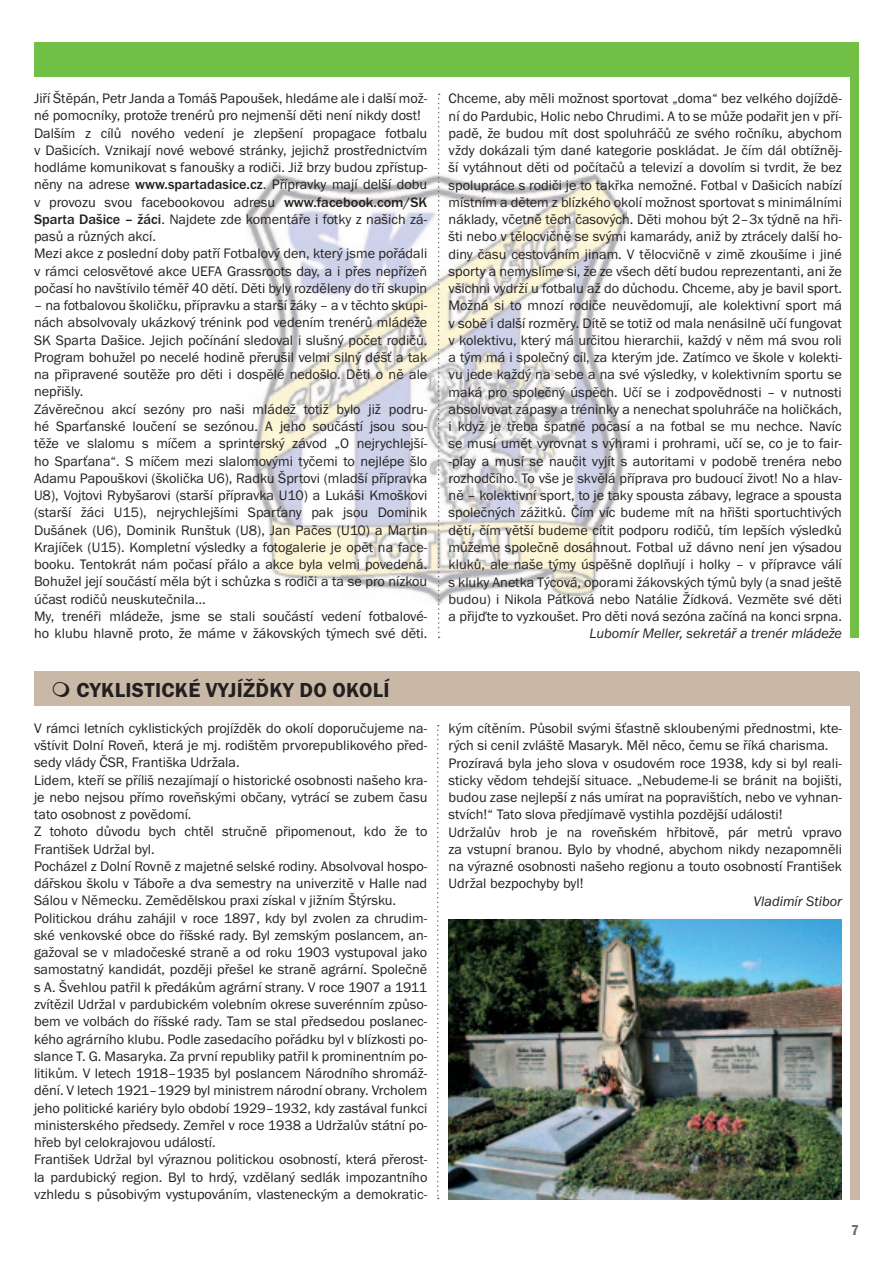
<style>
.page{position:relative;width:893px;height:1263px;background:#fff}
.page>*{position:absolute;margin:0;border:0;box-sizing:border-box;transform-origin:0 0}
.t1{font:21px "Franklin Got Itc TOT Dem";letter-spacing:.015em;color:#231f20}
.t2{font:15px "Franklin Got Itc TOT Dem Con";color:#6c6d70}
.t3{font:14.25px/17.2px "Franklin Got Itc TOT Boo";color:#231f20}
.t4{font:14.25px "Franklin Got Itc TOT Boo Ita";color:#231f20}
.s1{font-family:"Franklin Got Itc TOT";font-weight:500}
</style>
<div class="page">
<img style="left:246px;top:174px;width:380px;height:430px">
<div style="left:34px;top:43px;width:825px;height:34px;background:#71bf44"></div>
<svg style="left:438px;top:94px;width:2px;height:544px"></svg>
<div style="left:850px;top:43px;width:9px;height:595px;background:#71bf44"></div>
<div style="left:34px;top:672px;width:825px;height:34px;background:#c9b8a5"></div>
<div style="left:850px;top:672px;width:9px;height:527px;background:#c9b8a5"></div>
<svg style="left:437px;top:725px;width:2px;height:474px"></svg>
<img style="left:449px;top:919px;width:393px;height:280px">
<p class="t3" style="left:34px;top:90px;width:395px">Jiří Štěpán, Petr Janda a Tomáš Papoušek, hledáme ale i další mož&shy;né pomocníky, protože trenérů pro nejmenší děti není nikdy dost!<br>Dalším z cílů nového vedení je zlepšení propagace fotbalu v Dašicích. Vznikají nové webové stránky, jejichž prostřednictvím hodláme komunikovat s fanoušky a rodiči. Již brzy budou zpřístup&shy;něny na adrese <span class="s1">www.spartadasice.cz</span>. Přípravky mají delší dobu v provozu svou facebookovou adresu <span class="s1">www.facebook.com/SK Sparta Dašice – žáci</span>. Najdete zde komentáře i fotky z našich zá&shy;pasů a různých akcí.<br>Mezi akce z poslední doby patří Fotbalový den, který jsme pořádali v rámci celosvětové akce UEFA Grassroots day, a i přes nepřízeň počasí ho navštívilo téměř 40 dětí. Děti byly rozděleny do tří skupin</p>
<p class="t3" style="left:34px;top:297px;width:395px">– na fotbalovou školičku, přípravku a starší žáky – a v těchto skupi&shy;nách absolvovaly ukázkový trénink pod vedením trenérů mládeže SK Sparta Dašice. Jejich počínání sledoval i slušný počet rodičů.<br>Program bohužel po necelé hodině přerušil velmi silný déšť a tak na připravené soutěže pro děti i dospělé nedošlo. Děti o ně ale nepřišly.<br>Závěrečnou akcí sezóny pro naši mládež totiž bylo již podru&shy;hé Sparťanské loučení se sezónou. A jeho součástí jsou sou&shy;těže ve slalomu s míčem a sprinterský závod „O nejrychlejší&shy;ho Sparťana“. S míčem mezi slalomovými tyčemi to nejlépe šlo Adamu Papouškovi (školička U6), Radku Šprtovi (mladší přípravka U8), Vojtovi Rybyšarovi (starší přípravka U10) a Lukáši Kmoškovi (starší žáci U15), nejrychlejšími Sparťany pak jsou Dominik Dušánek (U6), Dominik Runštuk (U8), Jan Pačes (U10) a Martin Krajíček (U15). Kompletní výsledky a fotogalerie je opět na face&shy;booku. Tentokrát nám počasí přálo a akce byla velmi povedená.<br>Bohužel její součástí měla být i schůzka s rodiči a ta se pro nízkou účast rodičů neuskutečnila…<br>My, trenéři mládeže, jsme se stali součástí vedení fotbalové&shy;ho klubu hlavně proto, že máme v žákovských týmech své děti.</p>
<p class="t3" style="left:449px;top:90px;width:395px;text-align:justify">Chceme, aby měli možnost sportovat „doma“ bez velkého dojíždě&shy;ní do Pardubic, Holic nebo Chrudimi. A to se může podařit jen v pří&shy;padě, že budou mít dost spoluhráčů ze svého ročníku, abychom vždy dokázali tým dané kategorie poskládat. Je čím dál obtížněj&shy;ší vytáhnout děti od počítačů a televizí a dovolím si tvrdit, že bez spolupráce s rodiči je to takřka nemožné. Fotbal v Dašicích nabízí místním a dětem z blízkého okolí možnost sportovat s minimálními náklady, včetně těch časových. Děti mohou být 2–3x týdně na hři&shy;šti nebo v tělocvičně se svými kamarády, aniž by ztrácely další ho&shy;diny času cestováním jinam. V tělocvičně v zimě zkoušíme i jiné sporty a nemyslíme si, že ze všech dětí budou reprezentanti, ani že všichni vydrží u fotbalu až do důchodu. Chceme, aby je bavil sport.<br>Možná si to mnozí rodiče neuvědomují, ale kolektivní sport má v sobě i další rozměry. Dítě se totiž od mala nenásilně učí fungovat v kolektivu, který má určitou hierarchii, každý v něm má svou roli a tým má i společný cíl, za kterým jde. Zatímco ve škole v kolekti&shy;vu jede každý na sebe a na své výsledky, v kolektivním sportu se maká pro společný úspěch. Učí se i zodpovědnosti – v nutnosti absolvovat zápasy a tréninky a nenechat spoluhráče na holičkách, i když je třeba špatné počasí a na fotbal se mu nechce. Navíc se musí umět vyrovnat s výhrami i prohrami, učí se, co je to fair--play a musí se naučit vyjít s autoritami v podobě trenéra nebo rozhodčího. To vše je skvělá příprava pro budoucí život! No a hlav&shy;ně – kolektivní sport, to je taky spousta zábavy, legrace a spousta společných zážitků. Čím víc budeme mít na hřišti sportuchtivých dětí, čím větší budeme cítit podporu rodičů, tím lepších výsledků můžeme společně dosáhnout. Fotbal už dávno není jen výsadou kluků, ale naše týmy úspěšně doplňují i holky – v přípravce válí s kluky Anetka Týcová, oporami žákovských týmů byly (a snad ještě budou) i Nikola Pátková nebo Natálie Žídková. Vezměte své děti a přijďte to vyzkoušet. Pro děti nová sezóna začíná na konci srpna.</p>
<p class="t4" style="left:589px;top:626px;width:254px">Lubomír Meller, sekretář a trenér mládeže</p>
<h1 class="t1" style="left:76px;top:678px;width:315px">CYKLISTICKÉ VYJÍŽĎKY DO OKOLÍ</h1>
<p class="t3" style="left:34px;top:720px;width:395px">V rámci letních cyklistických projížděk do okolí doporučujeme na&shy;vštívit Dolní Roveň, která je mj. rodištěm prvorepublikového před&shy;sedy vlády ČSR, Františka Udržala.<br>Lidem, kteří se příliš nezajímají o historické osobnosti našeho kra&shy;je nebo nejsou přímo roveňskými občany, vytrácí se zubem času tato osobnost z povědomí.<br>Z tohoto důvodu bych chtěl stručně připomenout, kdo že to František Udržal byl.<br>Pocházel z Dolní Rovně z majetné selské rodiny. Absolvoval hospo&shy;dářskou školu v Táboře a dva semestry na univerzitě v Halle nad Sálou v Německu. Zemědělskou praxi získal v jižním Štýrsku.<br>Politickou dráhu zahájil v roce 1897, kdy byl zvolen za chrudim&shy;ské venkovské obce do říšské rady. Byl zemským poslancem, an&shy;gažoval se v mladočeské straně a od roku 1903 vystupoval jako samostatný kandidát, později přešel ke straně agrární. Společně s A. Švehlou patřil k předákům agrární strany. V roce 1907 a 1911 zvítězil Udržal v pardubickém volebním okrese suverénním způso&shy;bem ve volbách do říšské rady. Tam se stal předsedou poslanec&shy;kého agrárního klubu. Podle zasedacího pořádku byl v blízkosti po&shy;slance T. G. Masaryka. Za první republiky patřil k prominentním po&shy;litikům. V letech 1918–1935 byl poslancem Národního shromáž&shy;dění. V letech 1921–1929 byl ministrem národní obrany. Vrcholem jeho politické kariéry bylo období 1929–1932, kdy zastával funkci ministerského předsedy. Zemřel v roce 1938 a Udržalův státní po&shy;hřeb byl celokrajovou událostí.<br>František Udržal byl výraznou politickou osobností, která přerost&shy;la pardubický region. Byl to hrdý, vzdělaný sedlák impozantního vzhledu s působivým vystupováním, vlasteneckým a demokratic-</p>
<p class="t3" style="left:449px;top:720px;width:395px">kým cítěním. Působil svými šťastně skloubenými přednostmi, kte&shy;rých si cenil zvláště Masaryk. Měl něco, čemu se říká charisma.<br>Prozíravá byla jeho slova v osudovém roce 1938, kdy si byl reali&shy;sticky vědom tehdejší situace. „Nebudeme-li se bránit na bojišti, budou zase nejlepší z nás umírat na popravištích, nebo ve vyhnan&shy;stvích!“ Tato slova předjímavě vystihla pozdější události!<br>Udržalův hrob je na roveňském hřbitově, pár metrů vpravo za vstupní branou. Bylo by vhodné, abychom nikdy nezapomněli na výrazné osobnosti našeho regionu a touto osobností František Udržal bezpochyby byl!</p>
<p class="t4" style="left:754px;top:893px;width:90px">Vladimír Stibor</p>
<p class="t2" style="left:851px;top:1221px;width:9px">7</p>
</div>
